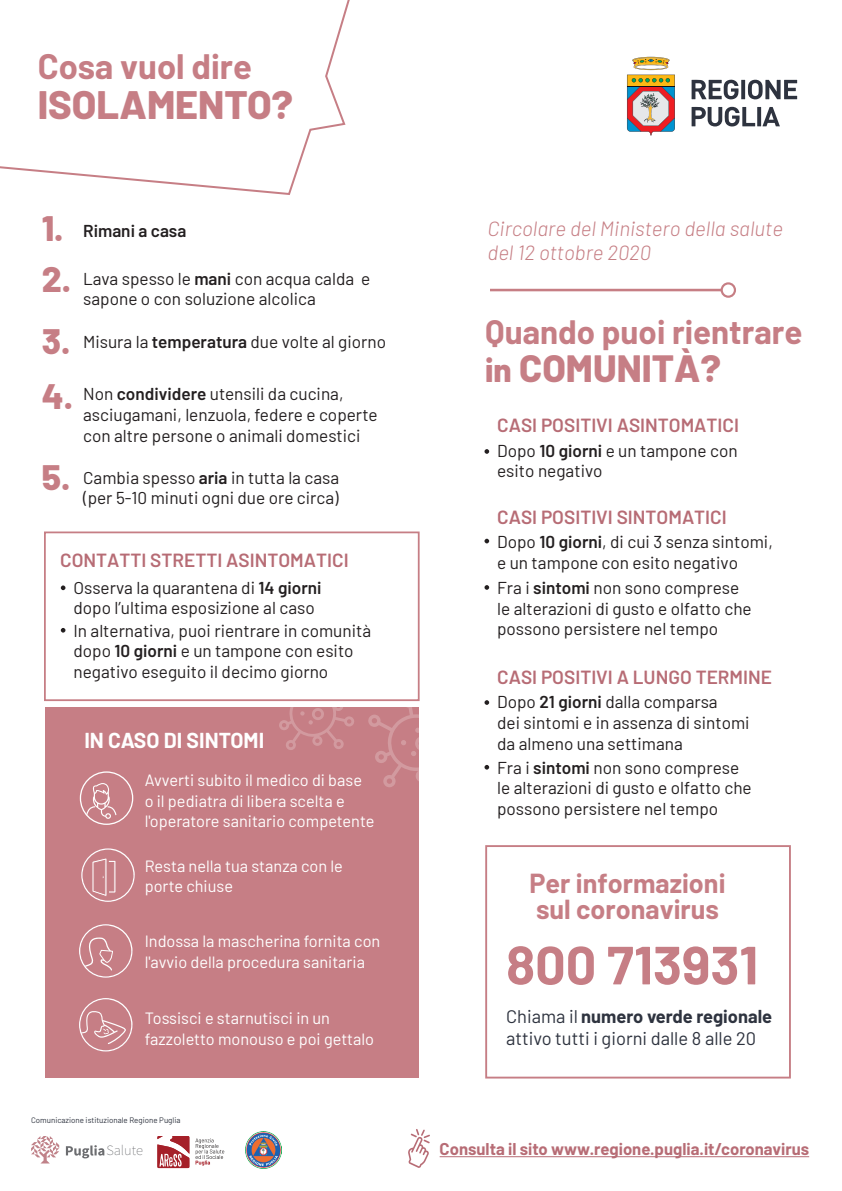
<style>
.page{position:relative;width:842px;height:1191px;background:#fff}
.page>*{position:absolute;margin:0;border:0;box-sizing:border-box;transform-origin:0 0}
.t1{font:700 53.6px "Barlow";color:#c67e85}
.t2{font:800 39.6px "Barlow";color:#c67e85}
.t3{font:800 37.9px "Barlow";color:#c67e85}
.t4{font:800 35.3px/51.2px "Barlow";color:#c67e85}
.t5{font:700 34.5px "Barlow";color:#c67e85}
.t6{font:700 33px "Barlow";color:#c67e85}
.t7{font:700 26.9px/26px "Barlow";color:#c67e85}
.t8{font:700 21.1px "Barlow";color:#fff}
.t9{font:italic 300 20.6px/24.2px "Barlow";color:#c67e84}
.t10{font:600 19px "Barlow";color:#b76c75}
.t11{font:18.3px/21.9px "Barlow";color:#2e333f}
.t12{font:17.2px/20.6px "Barlow";color:#231f20}
.t13{font:600 17.2px "Barlow";color:#231f20}
.t14{font:700 16.7px "Barlow";color:#b76c75}
.t15{font:16.3px/20.7px "Barlow";color:#fff}
.t16{font:200 14.2px "Source Sans Pro";color:#6c6d70}
.t17{font:8px "Barlow";color:#2e333f}
.s1{font-weight:600}
.s2{font-size:33px}
.s3{font-weight:700}
</style>
<div class="page">
<div style="left:45px;top:707px;width:374px;height:371px;background:#c67e85"></div>
<svg style="left:86px;top:783px;width:30px;height:36px"></svg>
<div style="left:80px;top:771px;width:53px;height:54px;border:1px solid #fff;border-radius:50%"></div>
<svg style="left:79px;top:998px;width:54px;height:53px"></svg>
<svg style="left:79px;top:924px;width:54px;height:53px"></svg>
<svg style="left:81px;top:848px;width:54px;height:54px"></svg>
<svg style="left:273px;top:701px;width:81px;height:49px"></svg>
<svg style="left:368px;top:701px;width:51px;height:86px"></svg>
<hr style="left:440px;top:1156px;width:369px;height:1px;background:#b76c75">
<svg style="left:408px;top:1129px;width:22px;height:39px"></svg>
<svg style="left:31px;top:1136px;width:28px;height:27px"></svg>
<svg style="left:66px;top:1145px;width:38px;height:13px"></svg>
<svg style="left:157px;top:1136px;width:32px;height:32px"></svg>
<svg style="left:195px;top:1138px;width:29px;height:27px"></svg>
<img style="left:246px;top:1131px;width:36px;height:37px">
<div style="left:485px;top:845px;width:306px;height:233px;border:2px solid #c67e85"></div>
<div style="left:44px;top:531px;width:376px;height:170px;border:2px solid #c67e85"></div>
<svg style="left:691px;top:107px;width:89px;height:20px"></svg>
<svg style="left:691px;top:79px;width:106px;height:21px"></svg>
<svg style="left:627px;top:57px;width:48px;height:78px"></svg>
<svg style="left:484px;top:539px;width:5px;height:4px"></svg>
<svg style="left:484px;top:449px;width:5px;height:5px"></svg>
<svg style="left:484px;top:585px;width:5px;height:5px"></svg>
<svg style="left:484px;top:700px;width:5px;height:5px"></svg>
<svg style="left:484px;top:765px;width:5px;height:4px"></svg>
<svg style="left:61px;top:585px;width:4px;height:5px"></svg>
<svg style="left:61px;top:628px;width:4px;height:4px"></svg>
<svg style="left:0;top:0;width:350px;height:195px"></svg>
<hr style="left:490px;top:289px;width:232px;height:2px;background:#c67e84">
<div style="left:721px;top:282px;width:15px;height:16px;border:2px solid #c67e84;border-radius:50%"></div>
<h3 class="t5" style="left:38px;top:41px;width:216px">Cosa vuol dire</h3>
<h2 class="t2" style="left:38px;top:75px;width:257px">ISOLAMENTO?</h2>
<h3 class="t4" style="left:42px;top:200px;width:31px">1.<br>2.</h3>
<h3 class="t4" style="left:42px;top:312px;width:33px;line-height:54.4px">3.<br>4.</h3>
<h3 class="t4" style="left:42px;top:449px;width:30px">5.</h3>
<p class="t13" style="left:83px;top:218px;width:105px">Rimani a casa</p>
<p class="t12" style="left:83px;top:267px;width:289px">Lava spesso le <span class="s1">mani</span> con acqua calda e sapone o con soluzione alcolica</p>
<p class="t12" style="left:83px;top:330px;width:304px">Misura la <span class="s1">temperatura</span> due volte al giorno</p>
<p class="t12" style="left:83px;top:382px;width:296px">Non <span class="s1">condividere</span> utensili da cucina, asciugamani, lenzuola, federe e coperte con altre persone o animali domestici</p>
<p class="t12" style="left:83px;top:466px;width:258px">Cambia spesso <span class="s1">aria</span> in tutta la casa (per 5-10 minuti ogni due ore circa)</p>
<p class="t10" style="left:60px;top:546px;width:290px">CONTATTI STRETTI ASINTOMATICI</p>
<p class="t12" style="left:73px;top:576px;width:250px">Osserva la quarantena di <span class="s1">14 giorni </span>dopo l’ultima esposizione al caso</p>
<p class="t12" style="left:73px;top:619px;width:299px">In alternativa, puoi rientrare in comunità dopo <span class="s1">10 giorni</span> e un tampone con esito negativo eseguito il decimo giorno</p>
<p class="t8" style="left:84px;top:724px;width:181px">IN CASO DI SINTOMI</p>
<p class="t15" style="left:145px;top:768px;width:231px">Avverti subito il medico di base o il pediatra di libera scelta e l'operatore sanitario competente</p>
<p class="t15" style="left:145px;top:855px;width:200px;line-height:19.8px">Resta nella tua stanza con le porte chiuse</p>
<p class="t15" style="left:145px;top:929px;width:237px">Indossa la mascherina fornita con l'avvio della procedura sanitaria</p>
<p class="t15" style="left:145px;top:1006px;width:231px">Tossisci e starnutisci in un fazzoletto monouso e poi gettalo</p>
<p class="t9" style="left:487px;top:215px;width:297px">Circolare del Ministero della salute del 12 ottobre 2020</p>
<h3 class="t6" style="left:485px;top:307px;width:319px">Quando puoi rientrare</h3>
<h3 class="t3" style="left:485px;top:340px;width:237px"><span class="s2">in</span> COMUNITÀ?</h3>
<p class="t10" style="left:497px;top:411px;width:243px">CASI POSITIVI ASINTOMATICI</p>
<p class="t12" style="left:497px;top:439px;width:242px">Dopo <span class="s1">10 giorni</span> e un tampone con esito negativo</p>
<p class="t10" style="left:497px;top:503px;width:231px">CASI POSITIVI SINTOMATICI</p>
<p class="t12" style="left:497px;top:530px;width:277px">Dopo <span class="s1">10 giorni</span>, di cui 3 senza sintomi, e un tampone con esito negativo</p>
<p class="t12" style="left:497px;top:576px;width:256px">Fra i <span class="s1">sintomi</span> non sono comprese le alterazioni di gusto e olfatto che possono persistere nel tempo</p>
<p class="t10" style="left:497px;top:663px;width:276px">CASI POSITIVI A LUNGO TERMINE</p>
<p class="t12" style="left:497px;top:690px;width:254px">Dopo <span class="s1">21 giorni</span> dalla comparsa<br>dei sintomi e in assenza di sintomi da almeno una settimana</p>
<p class="t12" style="left:497px;top:756px;width:256px">Fra i <span class="s1">sintomi</span> non sono comprese le alterazioni di gusto e olfatto che possono persistere nel tempo</p>
<h3 class="t7" style="left:529px;top:868px;width:197px">Per informazioni sul coronavirus</h3>
<h1 class="t1" style="left:506px;top:925px;width:254px">800 713931</h1>
<p class="t11" style="left:506px;top:1004px;width:268px">Chiama il <span class="s3">numero verde regionale </span>attivo tutti i giorni dalle 8 alle 20</p>
<p class="t17" style="left:31px;top:1114px;width:151px">Comunicazione istituzionale Regione Puglia</p>
<p class="t16" style="left:106px;top:1142px;width:38px">Salute</p>
<p class="t14" style="left:440px;top:1137px;width:371px">Consulta il sito www.regione.puglia.it/coronavirus</p>
</div>
